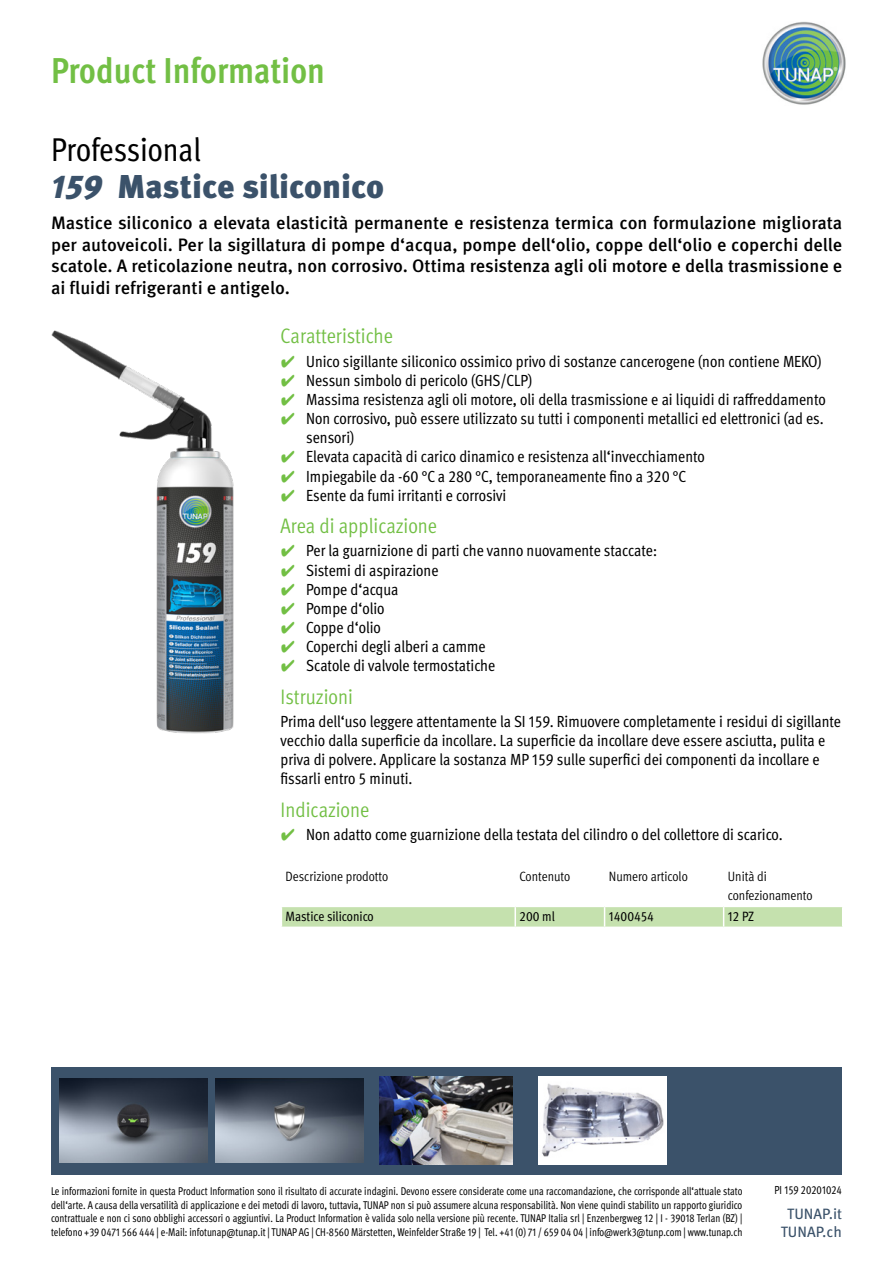
<style>
.page{position:relative;width:893px;height:1263px;background:#fff}
.page>*{position:absolute;margin:0;border:0;box-sizing:border-box;transform-origin:0 0}
.t1{font:700 condensed 36px "Meta Pro";color:#72bf44}
.t2{font:900 33px "Meta Pro";letter-spacing:-.005em;color:#3b526a}
.t3{font:condensed 33px "Meta Pro";letter-spacing:-.005em;color:#000}
.t4{font:condensed 21px "Meta Pro";color:#72bf44}
.t5{font:500 18px/21.6px "Meta Pro";color:#000;text-align:justify}
.t6{font:condensed 16.2px/19px "Meta Pro";color:#000}
.t7{font:15px/18px "Meta Pro";color:#3b526a;text-align:center}
.t8{font:condensed 13.5px/19.2px "Meta Pro";color:#000}
.t9{font:condensed 13.5px "Meta Pro";color:#000}
.t10{font:condensed 11.7px "Meta Pro";color:#000;scale:.92 1}
.t11{font:condensed 11.25px/13.5px "Meta Pro";color:#000;text-align:justify;scale:.92 1}
.s1{font-style:italic}
.s2{font-family:"Wuerth Global";font-stretch:normal;color:#72bf44}
</style>
<div class="page">
<img style="left:762px;top:21px;width:84px;height:84px">
<div style="left:51px;top:1068px;width:790px;height:107px;background:#3b526a"></div>
<img style="left:59px;top:1079px;width:148px;height:83px">
<img style="left:216px;top:1079px;width:148px;height:83px">
<img style="left:380px;top:1076px;width:133px;height:89px">
<img style="left:538px;top:1076px;width:129px;height:89px">
<img style="left:51px;top:330px;width:183px;height:404px">
<svg style="left:281px;top:906px;width:561px;height:21px;background:#c9e3b4"></svg>
<hr style="left:724px;top:926px;width:119px;height:2px;background:#fff">
<h1 class="t1" style="left:51px;top:43px;width:275px">Product Information</h1>
<h2 class="t3" style="left:51px;top:125px;width:151px">Professional</h2>
<h2 class="t2" style="left:51px;top:161px;width:335px"><span class="s1">159</span> Mastice siliconico</h2>
<p class="t5" style="left:51px;top:211px;width:793px">Mastice siliconico a elevata elasticità permanente e resistenza termica con formulazione migliorata per autoveicoli. Per la sigillatura di pompe d‘acqua, pompe dell‘olio, coppe dell‘olio e coperchi delle scatole. A reticolazione neutra, non corrosivo. Ottima resistenza agli oli motore e della trasmissione e ai fluidi refrigeranti e antigelo.</p>
<p class="t4" style="left:281px;top:321px;width:114px">Caratteristiche</p>
<p class="t6" style="left:281px;top:350px;width:542px"><span class="s2">✔</span> Unico sigillante siliconico ossimico privo di sostanze cancerogene (non contiene MEKO)</p>
<p class="t6" style="left:281px;top:369px;width:253px"><span class="s2">✔</span> Nessun simbolo di pericolo (GHS/CLP)</p>
<p class="t6" style="left:281px;top:389px;width:547px"><span class="s2">✔</span> Massima resistenza agli oli motore, oli della trasmissione e ai liquidi di raffreddamento</p>
<p class="t6" style="left:306px;top:408px;width:519px;text-indent:-26px"><span class="s2">✔</span> Non corrosivo, può essere utilizzato su tutti i componenti metallici ed elettronici (ad es. sensori)</p>
<p class="t6" style="left:281px;top:446px;width:426px"><span class="s2">✔</span> Elevata capacità di carico dinamico e resistenza all‘invecchiamento</p>
<p class="t6" style="left:281px;top:465px;width:407px"><span class="s2">✔</span> Impiegabile da -60 °C a 280 °C, temporaneamente fino a 320 °C</p>
<p class="t6" style="left:281px;top:484px;width:227px"><span class="s2">✔</span> Esente da fumi irritanti e corrosivi</p>
<p class="t4" style="left:281px;top:510px;width:158px">Area di applicazione</p>
<p class="t6" style="left:281px;top:540px;width:378px"><span class="s2">✔</span> Per la guarnizione di parti che vanno nuovamente staccate:</p>
<p class="t6" style="left:281px;top:559px;width:159px"><span class="s2">✔</span> Sistemi di aspirazione</p>
<p class="t6" style="left:281px;top:578px;width:119px"><span class="s2">✔</span> Pompe d‘acqua</p>
<p class="t6" style="left:281px;top:597px;width:105px"><span class="s2">✔</span> Pompe d‘olio</p>
<p class="t6" style="left:281px;top:616px;width:102px"><span class="s2">✔</span> Coppe d‘olio</p>
<p class="t6" style="left:281px;top:636px;width:207px"><span class="s2">✔</span> Coperchi degli alberi a camme</p>
<p class="t6" style="left:281px;top:655px;width:216px"><span class="s2">✔</span> Scatole di valvole termostatiche</p>
<p class="t4" style="left:281px;top:681px;width:74px">Istruzioni</p>
<p class="t6" style="left:281px;top:710px;width:562px">Prima dell‘uso leggere attentamente la SI 159. Rimuovere completamente i residui di sigillante vecchio dalla superficie da incollare. La superficie da incollare deve essere asciutta, pulita e priva di polvere. Applicare la sostanza MP 159 sulle superfici dei componenti da incollare e fissarli entro 5 minuti.</p>
<p class="t4" style="left:281px;top:794px;width:90px">Indicazione</p>
<p class="t6" style="left:281px;top:824px;width:504px"><span class="s2">✔</span> Non adatto come guarnizione della testata del cilindro o del collettore di scarico.</p>
<p class="t8" style="left:286px;top:866px;width:104px">Descrizione prodotto</p>
<p class="t8" style="left:519px;top:866px;width:52px">Contenuto</p>
<p class="t8" style="left:609px;top:866px;width:80px">Numero articolo</p>
<p class="t8" style="left:728px;top:866px;width:86px">Unità di confezionamento</p>
<p class="t9" style="left:286px;top:906px;width:90px">Mastice siliconico</p>
<p class="t9" style="left:519px;top:906px;width:37px">200 ml</p>
<p class="t9" style="left:609px;top:906px;width:47px">1400454</p>
<p class="t9" style="left:728px;top:906px;width:28px">12 PZ</p>
<p class="t11" style="left:51px;top:1183px;width:753px">Le informazioni fornite in questa Product Information sono il risultato di accurate indagini. Devono essere considerate come una raccomandazione, che corrisponde all‘attuale stato dell‘arte. A causa della versatilità di applicazione e dei metodi di lavoro, tuttavia, TUNAP non si può assumere alcuna responsabilità. Non viene quindi stabilito un rapporto giuridico contrattuale e non ci sono obblighi accessori o aggiuntivi. La Product Information è valida solo nella versione più recente. TUNAP Italia srl | Enzenbergweg 12 | I - 39018 Terlan (BZ) | telefono +39 0471 566 444 | e-Mail: infotunap@tunap.it | TUNAP AG | CH-8560 Märstetten, Weinfelder Straße 19 | Tel. +41 (0) 71 / 659 04 04 | info@werk3@tunp.com | www.tunap.ch</p>
<p class="t10" style="left:774px;top:1181px;width:75px">PI 159 20201024</p>
<p class="t7" style="left:781px;top:1203px;width:63px">TUNAP.it<br>TUNAP.ch</p>
</div>
